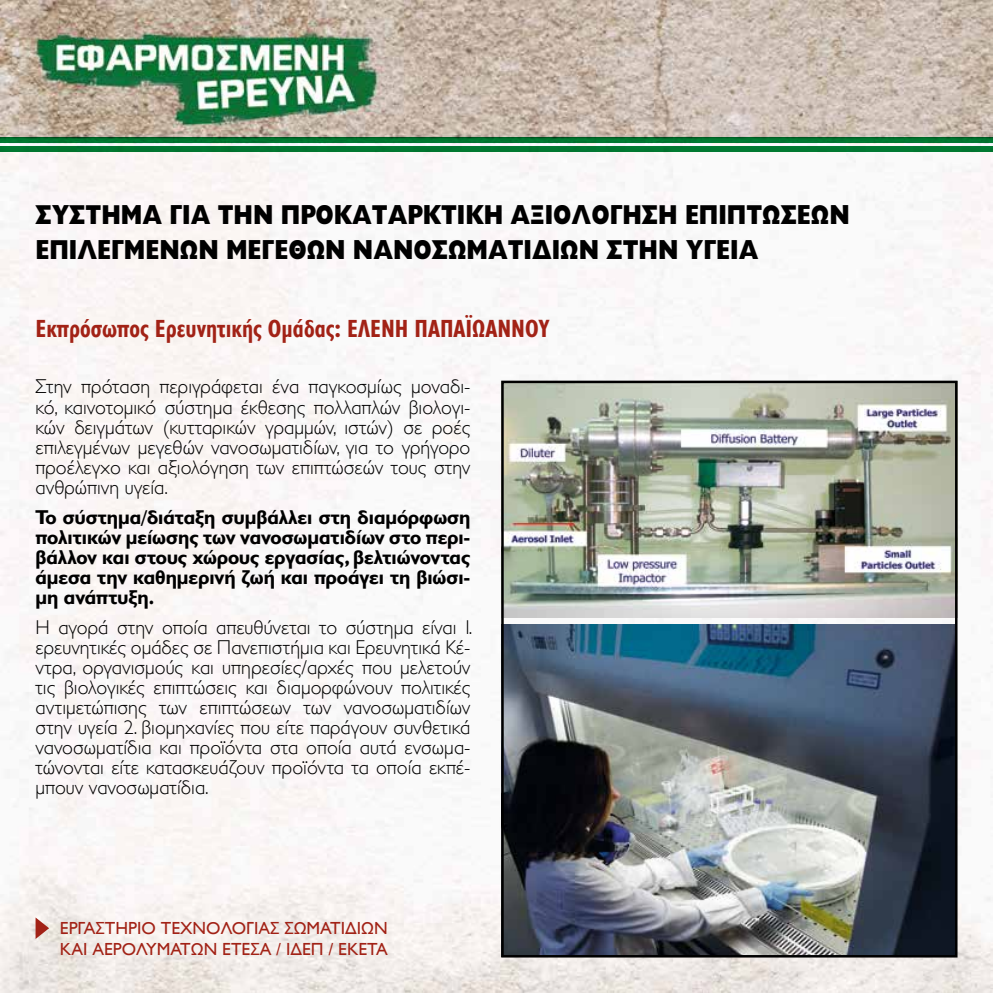
<style>
.page{position:relative;width:993px;height:993px;background:#fff}
.page>*{position:absolute;margin:0;border:0;box-sizing:border-box;transform-origin:0 0}
.t1{font:700 expanded 27.5px/35px "Gill Sans Hel";color:#000;scale:.8 1}
.t2{font:700 25px "Gill Sans Hel Con";color:#a22216}
.t3{font:300 20px/20px "Gill Sans Hel";color:#000;text-align:justify}
.t4{font:700 20px/20px "Gill Sans Hel";color:#000;text-align:justify}
.t5{font:17.5px/21px "Gill Sans Hel";color:#a22216}
</style>
<div class="page">
<img style="left:0;top:0;width:992px;height:992px">
<div style="left:0;top:146px;width:992px;height:6px;background:#007832"></div>
<div style="left:0;top:137px;width:992px;height:6px;background:#007630"></div>
<svg style="left:36px;top:917px;width:13px;height:21px"></svg>
<img style="left:504px;top:624px;width:450px;height:330px">
<img style="left:504px;top:383px;width:450px;height:234px">
<div style="left:501px;top:380px;width:456px;height:577px;border:2px solid #000"></div>
<h1 class="t1" style="left:35px;top:197px;width:1019px">Σύστημα για την προκαταρκτική αξιολόγηση επιπτώσεων επιλεγμένων μεγεθών νανοσωματιδίων στην υγεία</h1>
<p class="t2" style="left:35px;top:314px;width:515px">Εκπρόσωπος Ερευνητικής Ομάδας: ΕΛΕΝΗ ΠΑΠΑΪΩΑΝΝΟΥ</p>
<p class="t3" style="left:35px;top:377px;width:436px">Στην πρόταση περιγράφεται ένα παγκοσμίως μοναδι&shy;κό, καινοτομικό σύστημα έκθεσης πολλαπλών βιολογι&shy;κών δειγμάτων (κυτταρικών γραμμών, ιστών) σε ροές επιλεγμένων μεγεθών νανοσωματιδίων, για το γρήγορο προέλεγχο και αξιολόγηση των επιπτώσεών τους στην ανθρώπινη υγεία.</p>
<p class="t4" style="left:35px;top:506px;width:436px">Το σύστημα/διάταξη συμβάλλει στη διαμόρφωση πολιτικών μείωσης των νανοσωματιδίων στο περι&shy;βάλλον και στους χώρους εργασίας, βελτιώνοντας άμεσα την καθημερινή ζωή και προάγει τη βιώσι&shy;μη ανάπτυξη.</p>
<p class="t3" style="left:35px;top:617px;width:438px">Η αγορά στην οποία απευθύνεται το σύστημα είναι 1. ερευνητικές ομάδες σε Πανεπιστήμια και Ερευνητικά Κέ&shy;ντρα, οργανισμούς και υπηρεσίες/αρχές που μελετούν τις βιολογικές επιπτώσεις και διαμορφώνουν πολιτικές αντιμετώπισης των επιπτώσεων των νανοσωματιδίων στην υγεία 2. βιομηχανίες που είτε παράγουν συνθετικά νανοσωματίδια και προϊόντα στα οποία αυτά ενσωμα&shy;τώνονται είτε κατασκευάζουν προϊόντα τα οποία εκπέ&shy;μπουν νανοσωματίδια.</p>
<p class="t5" style="left:60px;top:917px;width:329px">Εργαστήριο ΤεχνολογίαςΣωματιδίων και Αερολυμάτων ΕΤΕΣΑ / ΙΔΕΠ / ΕΚΕΤΑ</p>
</div>
